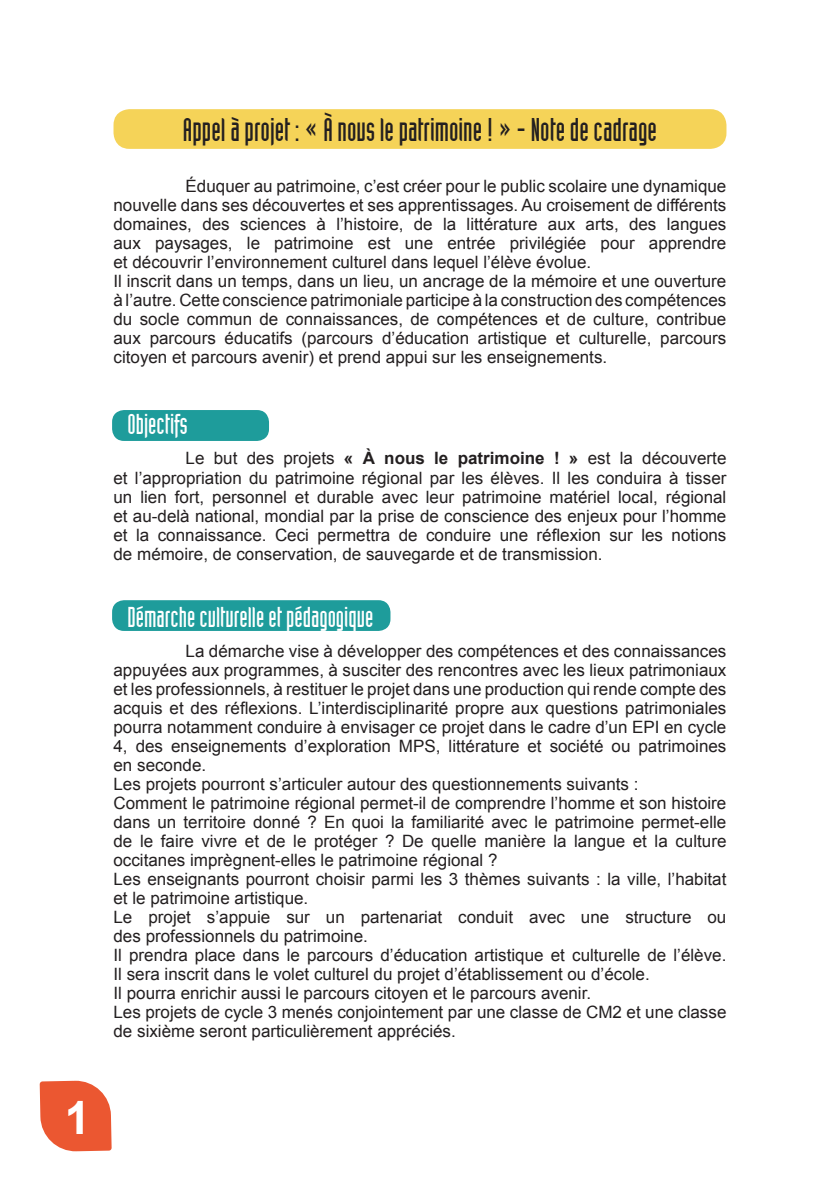
<style>
.page{position:relative;width:840px;height:1191px;background:#fff}
.page>*{position:absolute;margin:0;border:0;box-sizing:border-box;transform-origin:0 0}
.t1{font:700 46px "Arial";color:#fff}
.t2{font:32px "Industria Solid";color:#231f20}
.t3{font:28px "Industria Solid";color:#fff}
.t4{font:17px/19px "Arial";color:#231f20}
.s1{font-weight:700}
</style>
<div class="page">
<svg style="left:40px;top:1080px;width:72px;height:71px;background:#ed6d4c"></svg>
<div style="left:113px;top:109px;width:613px;height:40px;background:#f5d358;border-radius:16px"></div>
<div style="left:112px;top:410px;width:157px;height:31px;background:#1e9c9b;border-radius:12px"></div>
<div style="left:112px;top:600px;width:278px;height:31px;background:#1e9c9b;border-radius:12px"></div>
<h1 class="t1" style="left:65px;top:1087px;width:27px">1</h1>
<h2 class="t2" style="left:183px;top:112px;width:475px">Appel à projet : « À nous le patrimoine ! » - Note de cadrage</h2>
<p class="t4" style="left:113px;top:176px;width:614px;text-indent:72px">Éduquer au patrimoine, c’est créer pour le public scolaire une dynamique nouvelle dans ses découvertes et ses apprentissages. Au croisement de différents domaines, des sciences à l’histoire, de la littérature aux arts, des langues aux paysages, le patrimoine est une entrée privilégiée pour apprendre et découvrir l’environnement culturel dans lequel l’élève évolue.<br>Il inscrit dans un temps, dans un lieu, un ancrage de la mémoire et une ouverture à l’autre. Cette conscience patrimoniale participe à la construction des compétences du socle commun de connaissances, de compétences et de culture, contribue aux parcours éducatifs (parcours d’éducation artistique et culturelle, parcours citoyen et parcours avenir) et prend appui sur les enseignements.</p>
<h3 class="t3" style="left:127px;top:409px;width:62px">Objectifs</h3>
<p class="t4" style="left:113px;top:449px;width:614px;text-align:justify;text-indent:72px">Le but des projets <span class="s1">« À nous le patrimoine ! »</span> est la découverte et l’appropriation du patrimoine régional par les élèves. Il les conduira à tisser un lien fort, personnel et durable avec leur patrimoine matériel local, régional et au-delà national, mondial par la prise de conscience des enjeux pour l’homme et la connaissance. Ceci permettra de conduire une réflexion sur les notions de mémoire, de conservation, de sauvegarde et de transmission.</p>
<h3 class="t3" style="left:127px;top:601px;width:247px">Démarche culturelle et pédagogique</h3>
<p class="t4" style="left:113px;top:641px;width:614px;text-indent:72px">La démarche vise à développer des compétences et des connaissances appuyées aux programmes, à susciter des rencontres avec les lieux patrimoniaux et les professionnels, à restituer le projet dans une production qui rende compte des acquis et des réflexions. L’interdisciplinarité propre aux questions patrimoniales pourra notamment conduire à envisager ce projet dans le cadre d’un EPI en cycle 4, des enseignements d’exploration MPS, littérature et société ou patrimoines en seconde.<br>Les projets pourront s’articuler autour des questionnements suivants :<br>Comment le patrimoine régional permet-il de comprendre l’homme et son histoire dans un territoire donné ? En quoi la familiarité avec le patrimoine permet-elle de le faire vivre et de le protéger ? De quelle manière la langue et la culture occitanes imprègnent-elles le patrimoine régional ?<br>Les enseignants pourront choisir parmi les 3 thèmes suivants : la ville, l’habitat et le patrimoine artistique.<br>Le projet s’appuie sur un partenariat conduit avec une structure ou des professionnels du patrimoine.<br>Il prendra place dans le parcours d’éducation artistique et culturelle de l’élève.<br>Il sera inscrit dans le volet culturel du projet d’établissement ou d’école.<br>Il pourra enrichir aussi le parcours citoyen et le parcours avenir.<br>Les projets de cycle 3 menés conjointement par une classe de CM2 et une classe de sixième seront particulièrement appréciés.</p>
</div>
